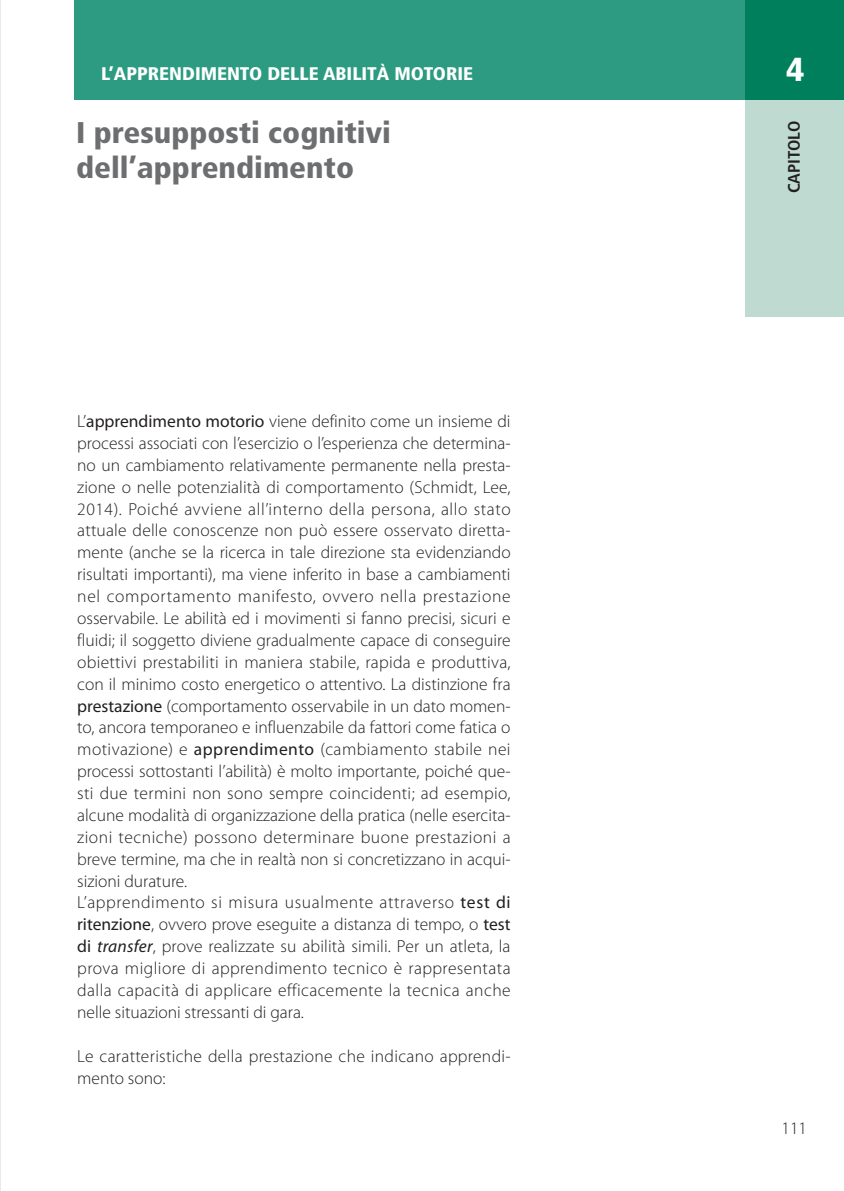
<style>
.page{position:relative;width:844px;height:1191px;background:#fff}
.page>*{position:absolute;margin:0;border:0;box-sizing:border-box;transform-origin:0 0}
.t1{font:900 condensed 33.25px "Frutiger";color:#fff;scale:1.05 1}
.t2{font:900 condensed 29.93px/35px "Frutiger";color:#6d6e70;scale:1.05 1}
.t3{font:900 condensed 18.2px "Frutiger";color:#fff;scale:1.05 1}
.t4{font:300 17.5px/21.9px "Myriad Pro";color:#231f20}
.t5{font:700 condensed 16.62px "Frutiger";color:#231f20;scale:1.05 1}
.s1{font-weight:400}
.s2{font-weight:400;font-style:italic}
</style>
<div class="page">
<div style="left:74px;top:0;width:769px;height:100px;background:#2c9b81"></div>
<div style="left:745px;top:0;width:98px;height:317px;background:#bedad1"></div>
<div style="left:745px;top:0;width:98px;height:100px;background:#007f5c"></div>
<p class="t3" style="left:101px;top:66px;width:356px">L’APPRENDIMENTO DELLE ABILITÀ MOTORIE</p>
<h1 class="t1" style="left:785px;top:56px;width:19px">4</h1>
<h2 class="t2" style="left:76px;top:117px;width:301px">I presupposti cognitivi dell’apprendimento</h2>
<p class="t4" style="left:77px;top:412px;width:435px">L’<span class="s1">apprendimento motorio</span> viene definito come un insieme di processi associati con l’esercizio o l’esperienza che determina&shy;no un cambiamento relativamente permanente nella presta&shy;zione o nelle potenzialità di comportamento (Schmidt, Lee, 2014). Poiché avviene all’interno della persona, allo stato attuale delle conoscenze non può essere osservato diretta&shy;mente (anche se la ricerca in tale direzione sta evidenziando risultati importanti), ma viene inferito in base a cambiamenti nel comportamento manifesto, ovvero nella prestazione osservabile. Le abilità ed i movimenti si fanno precisi, sicuri e fluidi; il soggetto diviene gradualmente capace di conseguire obiettivi prestabiliti in maniera stabile, rapida e produttiva, con il minimo costo energetico o attentivo. La distinzione fra <span class="s1">prestazione</span> (comportamento osservabile in un dato momen&shy;to, ancora temporaneo e influenzabile da fattori come fatica o motivazione) e <span class="s1">apprendimento</span> (cambiamento stabile nei processi sottostanti l’abilità) è molto importante, poiché que&shy;sti due termini non sono sempre coincidenti; ad esempio, alcune modalità di organizzazione della pratica (nelle esercita&shy;zioni tecniche) possono determinare buone prestazioni a breve termine, ma che in realtà non si concretizzano in acqui&shy;sizioni durature.<br>L’apprendimento si misura usualmente attraverso <span class="s1">test di ritenzione</span>, ovvero prove eseguite a distanza di tempo, o <span class="s1">test di</span> <span class="s2">transfer</span>, prove realizzate su abilità simili. Per un atleta, la prova migliore di apprendimento tecnico è rappresentata dalla capacità di applicare efficacemente la tecnica anche nelle situazioni stressanti di gara.</p>
<p class="t4" style="left:77px;top:1046px;width:435px">Le caratteristiche della prestazione che indicano apprendi&shy;mento sono:</p>
<p class="t5" style="left:787px;top:193px;width:70px;rotate:-90deg">CAPITOLO</p>
<p class="t4" style="left:781px;top:1118px;width:27px">111</p>
</div>
